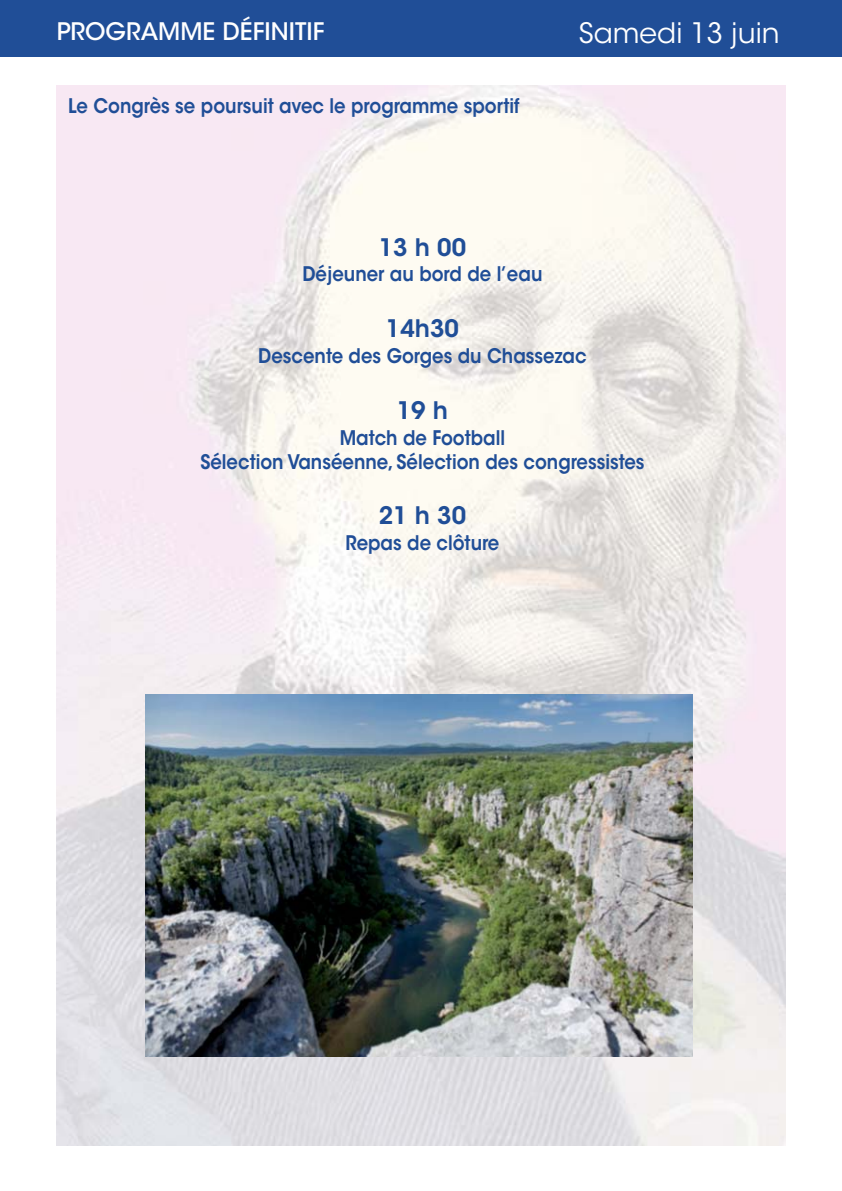
<style>
.page{position:relative;width:842px;height:1191px;background:#fff}
.page>*{position:absolute;margin:0;border:0;box-sizing:border-box;transform-origin:0 0}
.t1{font:28px "ITC Avant Garde Std";color:#fff}
.t2{font:500 24px "ITC Avant Garde Std";color:#fff}
.t3{font:600 24px "ITC Avant Garde Std";color:#204e97}
.t4{font:600 20px/24px "ITC Avant Garde Std";color:#204e97;text-align:center;scale:.9 1}
</style>
<div class="page">
<img style="left:57px;top:85px;width:728px;height:1060px">
<div style="left:0;top:0;width:842px;height:57px;background:#204e97"></div>
<img style="left:145px;top:694px;width:547px;height:362px">
<p class="t2" style="left:57px;top:18px;width:269px">PROGRAMME DÉFINITIF</p>
<p class="t4" style="left:68px;top:96px;width:503px">Le Congrès se poursuit avec le programme sportif</p>
<h1 class="t1" style="left:579px;top:23px;width:203px">Samedi 13 juin</h1>
<p class="t3" style="left:379px;top:238px;width:89px">13 h 00</p>
<p class="t4" style="left:302px;top:264px;width:268px">Déjeuner au bord de l’eau</p>
<p class="t3" style="left:386px;top:319px;width:75px">14h30</p>
<p class="t4" style="left:258px;top:346px;width:366px">Descente des Gorges du Chassezac</p>
<p class="t3" style="left:397px;top:401px;width:53px">19 h</p>
<p class="t4" style="left:200px;top:427px;width:495px">Match de Football<br>Sélection Vanséenne, Sélection des congressistes</p>
<p class="t3" style="left:379px;top:506px;width:89px">21 h 30</p>
<p class="t4" style="left:345px;top:533px;width:173px">Repas de clôture</p>
</div>
